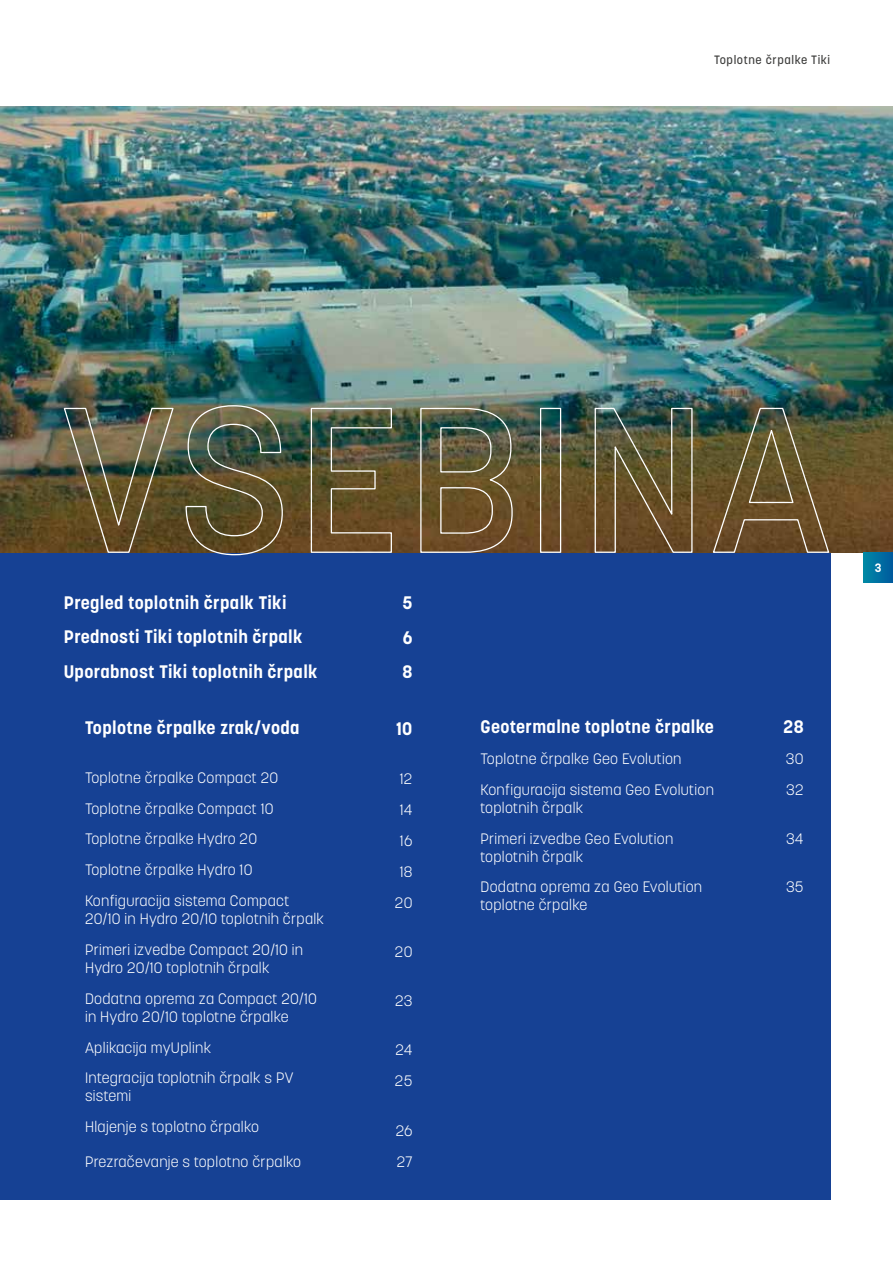
<style>
.page{position:relative;width:893px;height:1263px;background:#fff}
.page>*{position:absolute;margin:0;border:0;box-sizing:border-box;transform-origin:0 0}
.t1{font:700 18px/34.3px "Korolev";letter-spacing:.02em;color:#fff}
.t2{font:300 15px/30.8px "Korolev";letter-spacing:.02em;color:#fff}
.t3{font:500 12px "Korolev";letter-spacing:.05em;color:#3c3c3b}
.t4{font:700 12px "Korolev";color:#fff}
</style>
<div class="page">
<img style="left:0;top:106px;width:893px;height:447px">
<div style="left:0;top:553px;width:830px;height:646px;background:#164194"></div>
<img style="left:63px;top:404px;width:767px;height:152px">
<div style="left:863px;top:553px;width:30px;height:30px;background:linear-gradient(to right,#008aa6,#005b9e)"></div>
<p class="t3" style="left:714px;top:53px;width:117px">Toplotne črpalke Tiki</p>
<p class="t1" style="left:64px;top:585px;width:255px">Pregled toplotnih črpalk Tiki<br>Prednosti Tiki toplotnih črpalk<br>Uporabnost Tiki toplotnih črpalk</p>
<p class="t1" style="left:85px;top:710px;width:216px">Toplotne črpalke zrak/voda</p>
<p class="t2" style="left:85px;top:762px;width:206px">Toplotne črpalke Compact 20<br>Toplotne črpalke Compact 10<br>Toplotne črpalke Hydro 20<br>Toplotne črpalke Hydro 10<br>Konfiguracija sistema Compact</p>
<p class="t2" style="left:85px;top:903px;width:241px">20/10 in Hydro 20/10 toplotnih črpalk<br>Primeri izvedbe Compact 20/10 in</p>
<p class="t2" style="left:85px;top:952px;width:233px">Hydro 20/10 toplotnih črpalk<br>Dodatna oprema za Compact 20/10</p>
<p class="t2" style="left:85px;top:1001px;width:210px">in Hydro 20/10 toplotne črpalke<br>Aplikacija myUplink<br>Integracija toplotnih črpalk s PV</p>
<p class="t2" style="left:85px;top:1081px;width:175px">sistemi<br>Hlajenje s toplotno črpalko</p>
<p class="t2" style="left:85px;top:1146px;width:218px">Prezračevanje s toplotno črpalko</p>
<p class="t1" style="left:402px;top:585px;width:12px;text-align:justify">5<br>6<br>8</p>
<p class="t1" style="left:396px;top:711px;width:18px">10</p>
<p class="t2" style="left:395px;top:763px;width:19px;text-align:center">12<br>14<br>16<br>18<br>20</p>
<p class="t2" style="left:395px;top:936px;width:19px">20</p>
<p class="t2" style="left:395px;top:985px;width:19px">23</p>
<p class="t2" style="left:395px;top:1035px;width:19px">24<br>25</p>
<p class="t2" style="left:396px;top:1115px;width:18px">26<br>27</p>
<p class="t1" style="left:480px;top:710px;width:235px">Geotermalne toplotne črpalke</p>
<p class="t2" style="left:480px;top:743px;width:235px">Toplotne črpalke Geo Evolution<br>Konfiguracija sistema Geo Evolution</p>
<p class="t2" style="left:480px;top:792px;width:194px">toplotnih črpalk<br>Primeri izvedbe Geo Evolution</p>
<p class="t2" style="left:480px;top:841px;width:223px">toplotnih črpalk<br>Dodatna oprema za Geo Evolution</p>
<p class="t2" style="left:480px;top:890px;width:108px">toplotne črpalke</p>
<p class="t1" style="left:783px;top:710px;width:22px">28</p>
<p class="t2" style="left:786px;top:743px;width:19px">30<br>32</p>
<p class="t2" style="left:786px;top:823px;width:19px">34</p>
<p class="t2" style="left:786px;top:872px;width:19px">35</p>
<p class="t4" style="left:875px;top:560px;width:8px">3</p>
</div>
